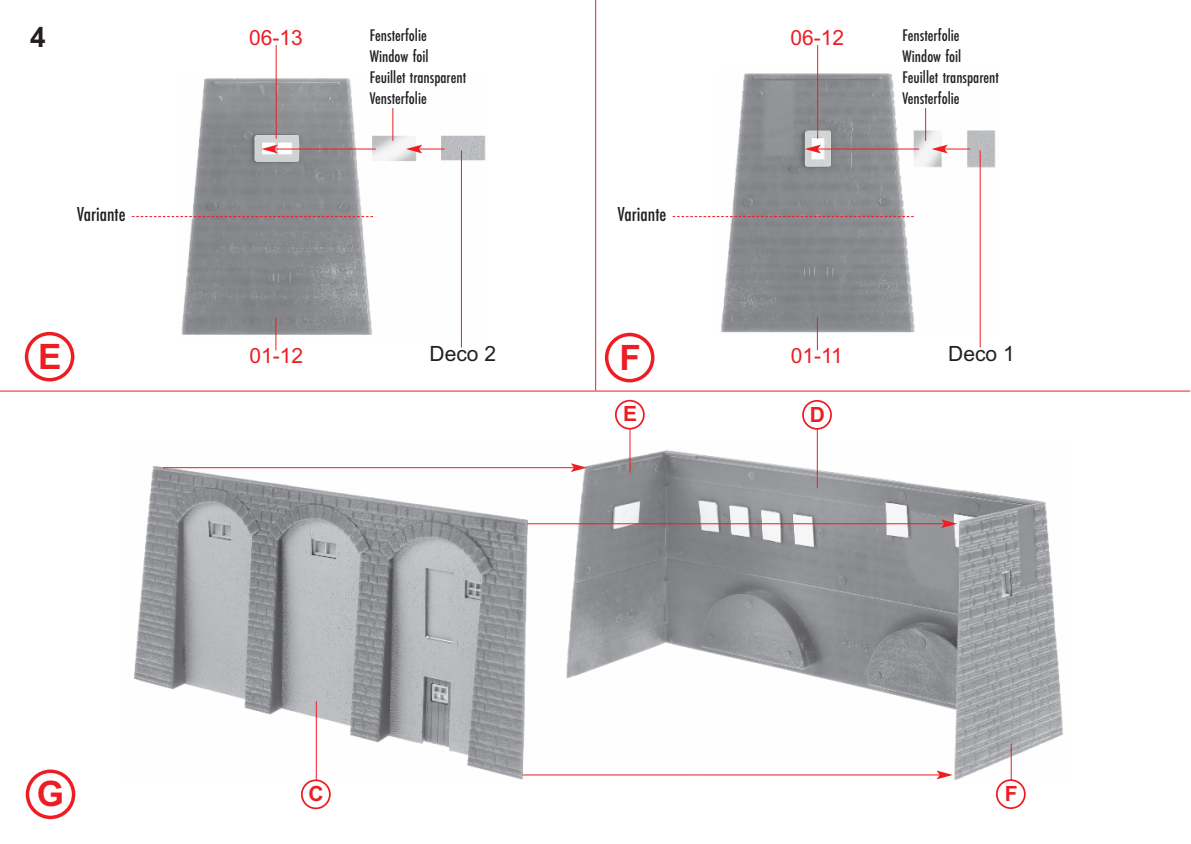
<style>
.page{position:relative;width:1191px;height:844px;background:#fff}
.page>*{position:absolute;margin:0;border:0;box-sizing:border-box;transform-origin:0 0}
.t1{font:700 35px "Arial";color:#ee1d23}
.t2{font:700 28px "Arial";color:#231f20}
.t3{font:21px "Arial";color:#ee1d23}
.t4{font:21px "Futura EF Medium Con";color:#231f20}
.t5{font:21px "Arial";color:#231f20}
.t6{font:700 21px "Arial";color:#ee1d23}
.t7{font:17.5px/21px "Futura EF Medium Con";color:#231f20}
</style>
<div class="page">
<hr style="left:595px;top:0;width:1px;height:390px;background:#ee1d23">
<hr style="left:0;top:390px;width:1190px;height:1px;background:#ee1d23">
<img style="left:178px;top:75px;width:308px;height:263px">
<img style="left:718px;top:70px;width:278px;height:266px">
<img style="left:134px;top:440px;width:929px;height:340px">
<hr style="left:276px;top:45px;width:1px;height:94px;background:#ee1d23">
<hr style="left:392px;top:108px;width:1px;height:33px;background:#ee1d23">
<hr style="left:274px;top:148px;width:102px;height:1px;background:#ee1d23">
<svg style="left:261px;top:145px;width:17px;height:8px"></svg>
<svg style="left:406px;top:145px;width:38px;height:8px"></svg>
<hr style="left:527px;top:523px;width:417px;height:1px;background:#ee1d23">
<svg style="left:941px;top:519px;width:16px;height:9px"></svg>
<hr style="left:163px;top:467px;width:411px;height:1px;background:#ee1d23">
<svg style="left:571px;top:463px;width:16px;height:9px"></svg>
<hr style="left:522px;top:774px;width:417px;height:1px;background:#ee1d23">
<svg style="left:936px;top:770px;width:16px;height:9px"></svg>
<svg style="left:25px;top:332px;width:49px;height:49px"></svg>
<svg style="left:605px;top:333px;width:49px;height:49px"></svg>
<svg style="left:26px;top:769px;width:49px;height:50px"></svg>
<svg style="left:301px;top:779px;width:30px;height:30px"></svg>
<svg style="left:802px;top:400px;width:30px;height:29px"></svg>
<svg style="left:615px;top:399px;width:30px;height:30px"></svg>
<svg style="left:996px;top:779px;width:29px;height:29px"></svg>
<hr style="left:461px;top:150px;width:1px;height:197px;background:#ee1d23">
<hr style="left:629px;top:428px;width:1px;height:44px;background:#ee1d23">
<hr style="left:817px;top:428px;width:1px;height:60px;background:#ee1d23">
<hr style="left:316px;top:701px;width:1px;height:79px;background:#ee1d23">
<hr style="left:1010px;top:743px;width:1px;height:37px;background:#ee1d23">
<hr style="left:275px;top:317px;width:1px;height:33px;background:#ee1d23">
<hr style="left:817px;top:45px;width:1px;height:94px;background:#ee1d23">
<hr style="left:925px;top:108px;width:1px;height:33px;background:#ee1d23">
<hr style="left:818px;top:148px;width:101px;height:1px;background:#ee1d23">
<svg style="left:804px;top:145px;width:17px;height:8px"></svg>
<svg style="left:931px;top:145px;width:39px;height:8px"></svg>
<hr style="left:979px;top:150px;width:1px;height:197px;background:#ee1d23">
<hr style="left:817px;top:317px;width:1px;height:33px;background:#ee1d23">
<svg style="left:132px;top:216px;width:241px;height:1px"></svg>
<svg style="left:672px;top:216px;width:241px;height:1px"></svg>
<h2 class="t2" style="left:30px;top:21px;width:17px">4</h2>
<p class="t3" style="left:249px;top:25px;width:55px">06-13</p>
<p class="t7" style="left:370px;top:26px;width:98px">Fensterfolie<br>Window foil<br>Feuillet transparent<br>Vensterfolie</p>
<p class="t3" style="left:790px;top:25px;width:55px">06-12</p>
<p class="t7" style="left:902px;top:26px;width:98px">Fensterfolie<br>Window foil<br>Feuillet transparent<br>Vensterfolie</p>
<p class="t4" style="left:77px;top:205px;width:50px">Variante</p>
<p class="t4" style="left:618px;top:205px;width:50px">Variante</p>
<h1 class="t1" style="left:38px;top:336px;width:25px">E</h1>
<h1 class="t1" style="left:619px;top:337px;width:23px">F</h1>
<p class="t3" style="left:249px;top:343px;width:55px">01-12</p>
<p class="t5" style="left:429px;top:342px;width:68px">Deco 2</p>
<p class="t3" style="left:791px;top:343px;width:54px">01-11</p>
<p class="t5" style="left:948px;top:342px;width:68px">Deco 1</p>
<h1 class="t1" style="left:37px;top:773px;width:29px">G</h1>
<p class="t6" style="left:308px;top:781px;width:17px">C</p>
<p class="t6" style="left:623px;top:402px;width:16px">E</p>
<p class="t6" style="left:809px;top:402px;width:17px">D</p>
<p class="t6" style="left:1004px;top:781px;width:14px">F</p>
</div>
